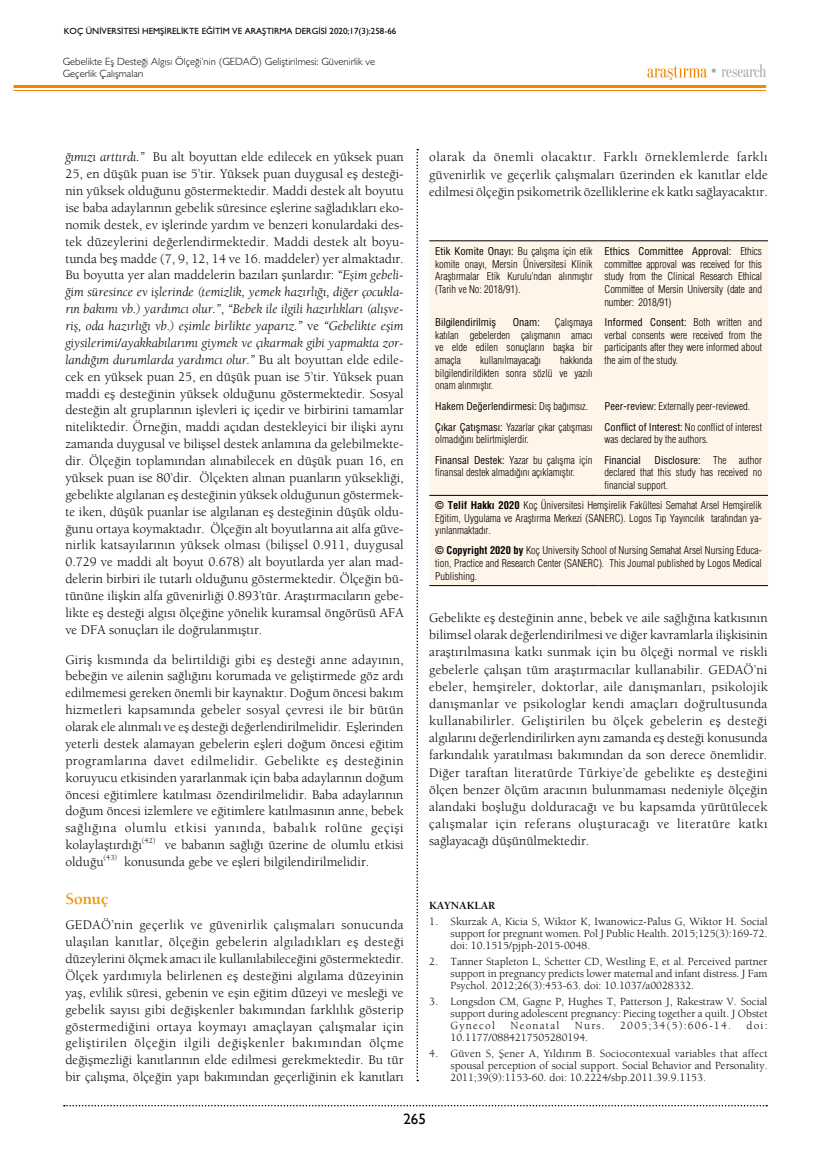
<style>
.page{position:relative;width:830px;height:1149px;background:#fff}
.page>*{position:absolute;margin:0;border:0;box-sizing:border-box;transform-origin:0 0}
.t1{font:18.3px "Benton Mod Disp Comp";color:#a4acb1}
.t2{font:16.5px "Berkeley Bold Tr";color:#f39200}
.t3{font:15px "Gill Sans";color:#000}
.t4{font:13.5px/16.8px "Berkeley Book Tr";color:#000;text-align:justify}
.t5{font:13.5px/16.8px "Berkeley Book Italic Tr";color:#000;text-align:justify}
.t6{font:11.25px/11.9px "Berkeley Book Tr";color:#000;text-align:justify}
.t7{font:11.25px "Berkeley Book Tr";letter-spacing:.11em;color:#000}
.t8{font:11.25px "Berkeley Bold Tr";color:#000}
.t9{font:10.5px/12.6px "Helvetica Condensed Light Tr";color:#000;text-align:justify}
.t10{font:10.5px "Helvetica Cond Normal Tr";color:#000}
.t11{font:10.5px/12.6px "Gill Sans Light Tr";color:#000}
.t12{font:9px "Gill Sans Normal Tr";color:#000}
.s1{font-family:"Berkeley Book Italic Tr"}
.s2{font-family:"Berkeley Book Tr"}
.s3{font-family:"Helvetica Cond Normal Tr"}
.s4{font-family:"Helvetica Condensed Light Tr"}
.s5{font-family:"Helvetica Cond Bold Tr"}
</style>
<div class="page">
<svg style="left:64px;top:1104px;width:702px;height:2px"></svg>
<hr style="left:14px;top:85px;width:751px;height:3px;background:#f18700">
<hr style="left:14px;top:90px;width:751px;height:1px;background:#f18700">
<svg style="left:647px;top:65px;width:59px;height:15px"></svg>
<svg style="left:416px;top:149px;width:2px;height:931px"></svg>
<div style="left:429px;top:241px;width:338px;height:344px;background:#fff5e9"></div>
<hr style="left:429px;top:240px;width:169px;height:1px;background:#000">
<hr style="left:598px;top:240px;width:169px;height:1px;background:#000">
<hr style="left:429px;top:495px;width:169px;height:1px;background:#000">
<hr style="left:598px;top:495px;width:169px;height:1px;background:#000">
<hr style="left:429px;top:585px;width:169px;height:1px;background:#000">
<hr style="left:598px;top:585px;width:169px;height:1px;background:#000">
<p class="t12" style="left:64px;top:26px;width:334px">KOÇ ÜNİVERSİTESİ HEMŞİRELİKTE EĞİTİM VE ARAŞTIRMA DERGİSİ 2020;17(3):258-66</p>
<p class="t11" style="left:63px;top:55px;width:314px">Gebelikte Eş Desteği Algısı Ölçeği’nin (GEDAÖ) Geliştirilmesi: Güvenirlik ve<br>Geçerlik Çalışmaları</p>
<h1 class="t1" style="left:710px;top:61px;width:57px">• research</h1>
<p class="t4" style="left:65px;top:148px;width:340px"><span class="s1">ğımızı arttırdı.”</span> Bu alt boyuttan elde edilecek en yüksek puan 25, en düşük puan ise 5’tir. Yüksek puan duygusal eş desteği&shy;nin yüksek olduğunu göstermektedir. Maddi destek alt boyutu ise baba adaylarının gebelik süresince eşlerine sağladıkları eko&shy;nomik destek, ev işlerinde yardım ve benzeri konulardaki des&shy;tek düzeylerini değerlendirmektedir. Maddi destek alt boyu&shy;tunda beş madde (7, 9, 12, 14 ve 16. maddeler) yer almaktadır.<br>Bu boyutta yer alan maddelerin bazıları şunlardır: <span class="s1">“Eşim gebeli-</span></p>
<p class="t5" style="left:65px;top:283px;width:340px">ğim süresince ev işlerinde (temizlik, yemek hazırlığı, diğer çocukla&shy;rın bakımı vb.) yardımcı olur.”<span class="s2">,</span> “Bebek ile ilgili hazırlıkları (alışve&shy;riş, oda hazırlığı vb.) eşimle birlikte yaparız.” <span class="s2">ve</span> “Gebelikte eşim giysilerimi/ayakkabılarımı giymek ve çıkarmak gibi yapmakta zor&shy;landığım durumlarda yardımcı olur.” <span class="s2">Bu alt boyuttan elde edile-</span></p>
<p class="t4" style="left:65px;top:368px;width:340px">cek en yüksek puan 25, en düşük puan ise 5’tir. Yüksek puan maddi eş desteğinin yüksek olduğunu göstermektedir. Sosyal desteğin alt gruplarının işlevleri iç içedir ve birbirini tamamlar niteliktedir. Örneğin, maddi açıdan destekleyici bir ilişki aynı zamanda duygusal ve bilişsel destek anlamına da gelebilmekte&shy;dir. Ölçeğin toplamından alınabilecek en düşük puan 16, en yüksek puan ise 80’dir. Ölçekten alınan puanların yüksekliği, gebelikte algılanan eş desteğinin yüksek olduğunun göstermek&shy;te iken, düşük puanlar ise algılanan eş desteğinin düşük oldu&shy;ğunu ortaya koymaktadır. Ölçeğin alt boyutlarına ait alfa güve&shy;nirlik katsayılarının yüksek olması (bilişsel 0.911, duygusal 0.729 ve maddi alt boyut 0.678) alt boyutlarda yer alan mad&shy;delerin birbiri ile tutarlı olduğunu göstermektedir. Ölçeğin bü&shy;tününe ilişkin alfa güvenirliği 0.893’tür. Araştırmacıların gebe&shy;likte eş desteği algısı ölçeğine yönelik kuramsal öngörüsü AFA ve DFA sonuçları ile doğrulanmıştır.</p>
<p class="t4" style="left:65px;top:650px;width:340px">Giriş kısmında da belirtildiği gibi eş desteği anne adayının, bebeğin ve ailenin sağlığını korumada ve geliştirmede göz ardı edilmemesi gereken önemli bir kaynaktır. Doğum öncesi bakım hizmetleri kapsamında gebeler sosyal çevresi ile bir bütün olarak ele alınmalı ve eş desteği değerlendirilmelidir. Eşlerinden yeterli destek alamayan gebelerin eşleri doğum öncesi eğitim programlarına davet edilmelidir. Gebelikte eş desteğinin koruyucu etkisinden yararlanmak için baba adaylarının doğum öncesi eğitimlere katılması özendirilmelidir. Baba adaylarının doğum öncesi izlemlere ve eğitimlere katılmasının anne, bebek sağlığına olumlu etkisi yanında, babalık rolüne geçişi kolaylaştırdığı<sup>(42)</sup> ve babanın sağlığı üzerine de olumlu etkisi olduğu<sup>(43)</sup> konusunda gebe ve eşleri bilgilendirilmelidir.</p>
<p class="t2" style="left:65px;top:888px;width:45px">Sonuç</p>
<p class="t4" style="left:65px;top:916px;width:340px">GEDAÖ’nin geçerlik ve güvenirlik çalışmaları sonucunda ulaşılan kanıtlar, ölçeğin gebelerin algıladıkları eş desteği düzeylerini ölçmek amacı ile kullanılabileceğini göstermektedir.<br>Ölçek yardımıyla belirlenen eş desteğini algılama düzeyinin yaş, evlilik süresi, gebenin ve eşin eğitim düzeyi ve mesleği ve gebelik sayısı gibi değişkenler bakımından farklılık gösterip göstermediğini ortaya koymayı amaçlayan çalışmalar için geliştirilen ölçeğin ilgili değişkenler bakımından ölçme değişmezliği kanıtlarının elde edilmesi gerekmektedir. Bu tür bir çalışma, ölçeğin yapı bakımından geçerliğinin ek kanıtları</p>
<p class="t4" style="left:429px;top:148px;width:340px">olarak da önemli olacaktır. Farklı örneklemlerde farklı güvenirlik ve geçerlik çalışmaları üzerinden ek kanıtlar elde edilmesi ölçeğin psikometrik özelliklerine ek katkı sağlayacaktır.</p>
<p class="t9" style="left:435px;top:245px;width:159px"><span class="s3">Etik Komite Onayı:</span> Bu çalışma için etik komite onayı, Mersin Üniversitesi Klinik Araştırmalar Etik Kurulu’ndan alınmıştır (Tarih ve No: 2018/91).</p>
<p class="t10" style="left:604px;top:244px;width:159px">Ethics Committee Approval: <span class="s4">Ethics</span></p>
<p class="t9" style="left:604px;top:257px;width:159px">committee approval was received for this study from the Clinical Research Ethical Committee of Mersin University (date and number: 2018/91)</p>
<p class="t9" style="left:435px;top:316px;width:159px;text-indent:120px">Çalışmaya katılan gebelerden çalışmanın amacı ve elde edilen sonuçların başka bir amaçla</p>
<p class="t10" style="left:435px;top:316px;width:62px">Bilgilendirilmiş</p>
<p class="t10" style="left:512px;top:316px;width:29px">Onam:</p>
<p class="t9" style="left:435px;top:354px;width:159px;text-indent:125px">hakkında bilgilendirildikten sonra sözlü ve yazılı onam alınmıştır.</p>
<p class="t9" style="left:480px;top:354px;width:62px">kullanılmayacağı</p>
<p class="t10" style="left:604px;top:316px;width:159px">Informed Consent: <span class="s4">Both written and</span></p>
<p class="t9" style="left:604px;top:328px;width:159px">verbal consents were received from the participants after they were informed about the aim of the study.</p>
<p class="t10" style="left:435px;top:399px;width:154px">Hakem Değerlendirmesi: <span class="s4">Dış bağımsız.</span></p>
<p class="t9" style="left:604px;top:399px;width:147px"><span class="s3">Peer-review:</span> Externally peer-reviewed.</p>
<p class="t9" style="left:435px;top:420px;width:159px"><span class="s3">Çıkar Çatışması:</span> Yazarlar çıkar çatışması olmadığını belirtmişlerdir.</p>
<p class="t9" style="left:604px;top:420px;width:159px"><span class="s3">Conflict of Interest:</span> No conflict of interest was declared by the authors.</p>
<p class="t9" style="left:435px;top:453px;width:159px"><span class="s3">Finansal Destek:</span> Yazar bu çalışma için finansal destek almadığını açıklamıştır.</p>
<p class="t10" style="left:604px;top:453px;width:38px">Financial</p>
<p class="t10" style="left:654px;top:453px;width:109px">Disclosure: <span class="s4">The author</span></p>
<p class="t9" style="left:604px;top:466px;width:159px">declared that this study has received no financial support.</p>
<p class="t9" style="left:435px;top:499px;width:328px"><span class="s5">© Telif Hakkı 2020</span> Koç Üniversitesi Hemşirelik Fakültesi Semahat Arsel Hemşirelik Eğitim, Uygulama ve Araştırma Merkezi (SANERC). Logos Tıp Yayıncılık tarafından ya&shy;yınlanmaktadır.</p>
<p class="t9" style="left:435px;top:544px;width:328px"><span class="s5">© Copyright 2020 by</span> Koç University School of Nursing Semahat Arsel Nursing Educa&shy;tion, Practice and Research Center (SANERC). This Journal published by Logos Medical Publishing.</p>
<p class="t4" style="left:429px;top:608px;width:340px">Gebelikte eş desteğinin anne, bebek ve aile sağlığına katkısının bilimsel olarak değerlendirilmesi ve diğer kavramlarla ilişkisinin araştırılmasına katkı sunmak için bu ölçeği normal ve riskli gebelerle çalışan tüm araştırmacılar kullanabilir. GEDAÖ’ni ebeler, hemşireler, doktorlar, aile danışmanları, psikolojik danışmanlar ve psikologlar kendi amaçları doğrultusunda kullanabilirler. Geliştirilen bu ölçek gebelerin eş desteği algılarını değerlendirilirken aynı zamanda eş desteği konusunda farkındalık yaratılması bakımından da son derece önemlidir.<br>Diğer taraftan literatürde Türkiye’de gebelikte eş desteğini ölçen benzer ölçüm aracının bulunmaması nedeniyle ölçeğin alandaki boşluğu dolduracağı ve bu kapsamda yürütülecek çalışmalar için referans oluşturacağı ve literatüre katkı sağlayacağı düşünülmektedir.</p>
<p class="t8" style="left:429px;top:898px;width:68px">KAYNAKLAR</p>
<p class="t6" style="left:450px;top:915px;width:318px;text-indent:-21px">1. Skurzak A, Kicia S, Wiktor K, Iwanowicz-Palus G, Wiktor H. Social support for pregnant women. Pol J Public Health. 2015;125(3):169-72. doi: 10.1515/pjph-2015-0048.</p>
<p class="t6" style="left:450px;top:955px;width:318px;text-indent:-21px">2. Tanner Stapleton L, Schetter CD, Westling E, et al. Perceived partner support in pregnancy predicts lower maternal and infant distress. J Fam Psychol. 2012;26(3):453-63. doi: 10.1037/a0028332.</p>
<p class="t6" style="left:450px;top:995px;width:318px;text-indent:-21px">3. Longsdon CM, Gagne P, Hughes T, Patterson J, Rakestraw V. Social support during adolescent pregnancy: Piecing together a quilt. J Obstet Gynecol</p>
<p class="t7" style="left:510px;top:1018px;width:50px">Neonatal</p>
<p class="t6" style="left:574px;top:1019px;width:32px">Nurs.</p>
<p class="t7" style="left:620px;top:1018px;width:112px">2005;34(5):606-14.</p>
<p class="t6" style="left:746px;top:1019px;width:23px">doi:</p>
<p class="t6" style="left:450px;top:1031px;width:139px">10.1177/0884217505280194.</p>
<p class="t6" style="left:450px;top:1047px;width:318px;text-indent:-21px">4. Güven S, Şener A, Yıldırım B. Sociocontexual variables that affect spousal perception of social support. Social Behavior and Personality.<br>2011;39(9):1153-60. doi: 10.2224/sbp.2011.39.9.1153.</p>
<p class="t3" style="left:403px;top:1109px;width:24px">265</p>
</div>
